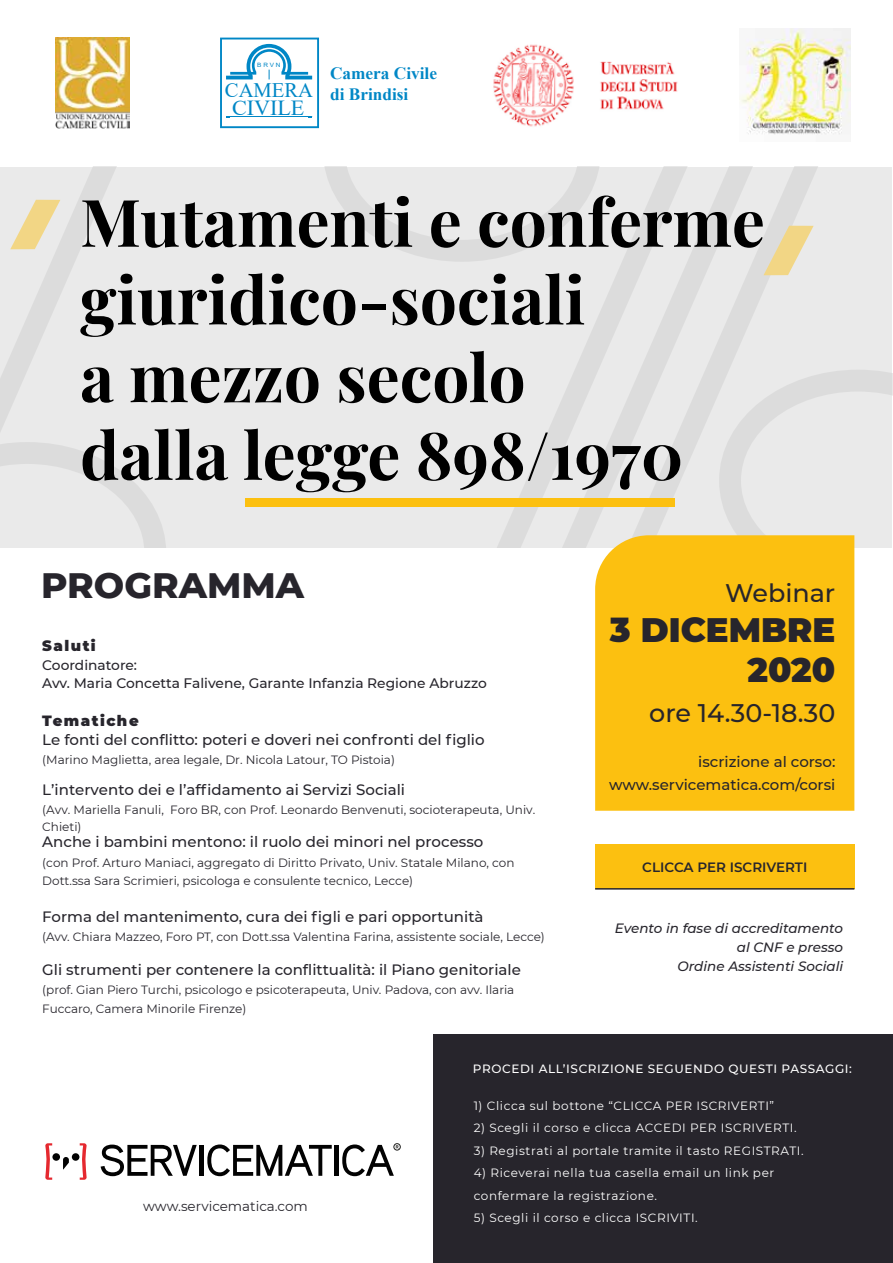
<style>
.page{position:relative;width:893px;height:1263px;background:#fff}
.page>*{position:absolute;margin:0;border:0;box-sizing:border-box;transform-origin:0 0}
.t1{font:700 65.7px/77.7px "Playfair Display";color:#000}
.t2{font:800 36px "Montserrat";color:#27252c}
.t3{font:900 33.9px/40.3px "Montserrat";color:#27252c;text-align:right}
.t4{font:500 25.5px "Montserrat";color:#27252c}
.t5{font:21.45px "Times New Roman";color:#0087c6}
.t6{font:20.55px "Times New Roman";color:#0087c6}
.t7{font:700 17.25px/20.9px "Times New Roman";color:#0087c6}
.t8{font:500 15px/22.5px "Montserrat";color:#27252c;text-align:right}
.t9{font:900 14.85px "Montserrat";letter-spacing:.1em;color:#27252c}
.t10{font:500 13.8px/18.9px "Montserrat";color:#27252c}
.t11{font:italic 500 13.5px/18.9px "Montserrat";color:#27252c;text-align:right}
.t12{font:13.5px "Montserrat";color:#27252c}
.t13{font:600 13.5px "Montserrat";color:#27252c}
.t14{font:12px/17.5px "Montserrat";color:#27252c}
.t15{font:12px/22.5px "Montserrat";letter-spacing:.05em;color:#fff}
.t16{font:500 12px "Montserrat";letter-spacing:.05em;color:#fff}
.t17{font:5.85px "Arial";color:#0087c6;scale:1.09 1}
</style>
<div class="page">
<div style="left:0;top:167px;width:892px;height:380px;background:#eaeaea"></div>
<div style="left:434px;top:1035px;width:459px;height:228px;background:#27252c"></div>
<svg style="left:452px;top:506px;width:65px;height:41px"></svg>
<svg style="left:0;top:167px;width:116px;height:265px"></svg>
<svg style="left:517px;top:352px;width:66px;height:195px"></svg>
<svg style="left:583px;top:167px;width:234px;height:380px"></svg>
<svg style="left:719px;top:370px;width:173px;height:177px"></svg>
<svg style="left:325px;top:167px;width:276px;height:95px"></svg>
<svg style="left:0;top:442px;width:166px;height:105px"></svg>
<svg style="left:763px;top:226px;width:51px;height:49px"></svg>
<svg style="left:10px;top:200px;width:50px;height:49px"></svg>
<div style="left:246px;top:498px;width:429px;height:8px;background:#fcc010"></div>
<div style="left:595px;top:535px;width:259px;height:276px;background:#fcc010"></div>
<div style="left:220px;top:38px;width:99px;height:90px;background:#fff;border:2px solid #0087c6"></div>
<svg style="left:226px;top:44px;width:86px;height:35px"></svg>
<hr style="left:226px;top:116px;width:86px;height:1px;background:#0087c6">
<img style="left:56px;top:38px;width:74px;height:90px">
<div style="left:595px;top:845px;width:259px;height:44px;background:#fcc010"></div>
<svg style="left:101px;top:1144px;width:96px;height:32px"></svg>
<div style="left:199px;top:1145px;width:5px;height:31px;background:#020202"></div>
<svg style="left:207px;top:1144px;width:125px;height:32px"></svg>
<hr style="left:334px;top:1145px;width:4px;height:31px;background:#020202">
<svg style="left:80px;top:1143px;width:7px;height:37px"></svg>
<svg style="left:45px;top:1143px;width:7px;height:37px"></svg>
<div style="left:72px;top:1153px;width:7px;height:8px;background:#020202;border-radius:50%"></div>
<div style="left:52px;top:1153px;width:8px;height:8px;background:#020202;border-radius:50%"></div>
<svg style="left:63px;top:1157px;width:6px;height:12px"></svg>
<div style="left:394px;top:1143px;width:7px;height:7px;border:1px solid #1d1d1b;border-radius:50%"></div>
<svg style="left:342px;top:1144px;width:57px;height:32px"></svg>
<hr style="left:595px;top:888px;width:259px;height:1px;background:#27252c">
<img style="left:493px;top:44px;width:185px;height:83px">
<img style="left:740px;top:28px;width:111px;height:107px">
<p class="t17" style="left:257px;top:61px;width:23px">BRVN</p>
<h3 class="t6" style="left:225px;top:76px;width:90px">CAMERA</h3>
<h3 class="t5" style="left:232px;top:93px;width:74px">CIVILE</h3>
<h3 class="t7" style="left:330px;top:63px;width:108px">Camera Civile di Brindisi</h3>
<h1 class="t1" style="left:80px;top:178px;width:686px">Mutamenti e conferme giuridico-sociali<br>a mezzo secolo<br>dalla legge 898/1970</h1>
<h2 class="t2" style="left:41px;top:558px;width:265px">PROGRAMMA</h2>
<p class="t9" style="left:42px;top:634px;width:55px">Saluti</p>
<p class="t10" style="left:42px;top:655px;width:446px">Coordinatore:<br>Avv. Maria Concetta Falivene, Garante Infanzia Regione Abruzzo</p>
<p class="t9" style="left:42px;top:710px;width:98px">Tematiche</p>
<p class="t8" style="left:42px;top:728px;width:444px">Le fonti del conflitto: poteri e doveri nei confronti del figlio</p>
<p class="t14" style="left:42px;top:751px;width:354px">(Marino Maglietta, area legale, Dr. Nicola Latour, TO Pistoia)</p>
<p class="t8" style="left:42px;top:777px;width:364px">L’intervento dei e l’affidamento ai Servizi Sociali</p>
<p class="t14" style="left:42px;top:800px;width:494px">(Avv. Mariella Fanuli, Foro BR, con Prof. Leonardo Benvenuti, socioterapeuta, Univ.<br>Chieti)</p>
<p class="t8" style="left:42px;top:830px;width:443px">Anche i bambini mentono: il ruolo dei minori nel processo</p>
<p class="t14" style="left:42px;top:853px;width:474px;line-height:18.3px">(con Prof. Arturo Maniaci, aggregato di Diritto Privato, Univ. Statale Milano, con<br>Dott.ssa Sara Scrimieri, psicologa e consulente tecnico, Lecce)</p>
<p class="t8" style="left:42px;top:905px;width:443px">Forma del mantenimento, cura dei figli e pari opportunità</p>
<p class="t14" style="left:42px;top:928px;width:504px">(Avv. Chiara Mazzeo, Foro PT, con Dott.ssa Valentina Farina, assistente sociale, Lecce)</p>
<p class="t8" style="left:42px;top:958px;width:480px">Gli strumenti per contenere la conflittualità: il Piano genitoriale</p>
<p class="t14" style="left:42px;top:980px;width:473px;line-height:18.9px">(prof. Gian Piero Turchi, psicologo e psicoterapeuta, Univ. Padova, con avv. Ilaria<br>Fuccaro, Camera Minorile Firenze)</p>
<h3 class="t4" style="left:725px;top:575px;width:112px">Webinar</h3>
<h3 class="t3" style="left:610px;top:608px;width:227px">3 DICEMBRE<br>2020</h3>
<h3 class="t4" style="left:649px;top:696px;width:188px">ore 14.30-18.30</h3>
<p class="t8" style="left:609px;top:750px;width:228px">iscrizione al corso: www.servicematica.com/corsi</p>
<p class="t13" style="left:642px;top:857px;width:167px">CLICCA PER ISCRIVERTI</p>
<p class="t11" style="left:615px;top:918px;width:230px">Evento in fase di accreditamento al CNF e presso<br>Ordine Assistenti Sociali</p>
<p class="t12" style="left:143px;top:1196px;width:166px">www.servicematica.com</p>
<p class="t16" style="left:473px;top:1060px;width:380px">PROCEDI ALL’ISCRIZIONE SEGUENDO QUESTI PASSAGGI:</p>
<p class="t15" style="left:474px;top:1094px;width:302px">1) Clicca sul bottone “CLICCA PER ISCRIVERTI”</p>
<p class="t15" style="left:474px;top:1116px;width:324px">2) Scegli il corso e clicca ACCEDI PER ISCRIVERTI.</p>
<p class="t15" style="left:474px;top:1139px;width:331px">3) Registrati al portale tramite il tasto REGISTRATI.</p>
<p class="t15" style="left:474px;top:1161px;width:302px">4) Riceverai nella tua casella email un link per confermare la registrazione.</p>
<p class="t15" style="left:474px;top:1206px;width:226px">5) Scegli il corso e clicca ISCRIVITI.</p>
</div>
